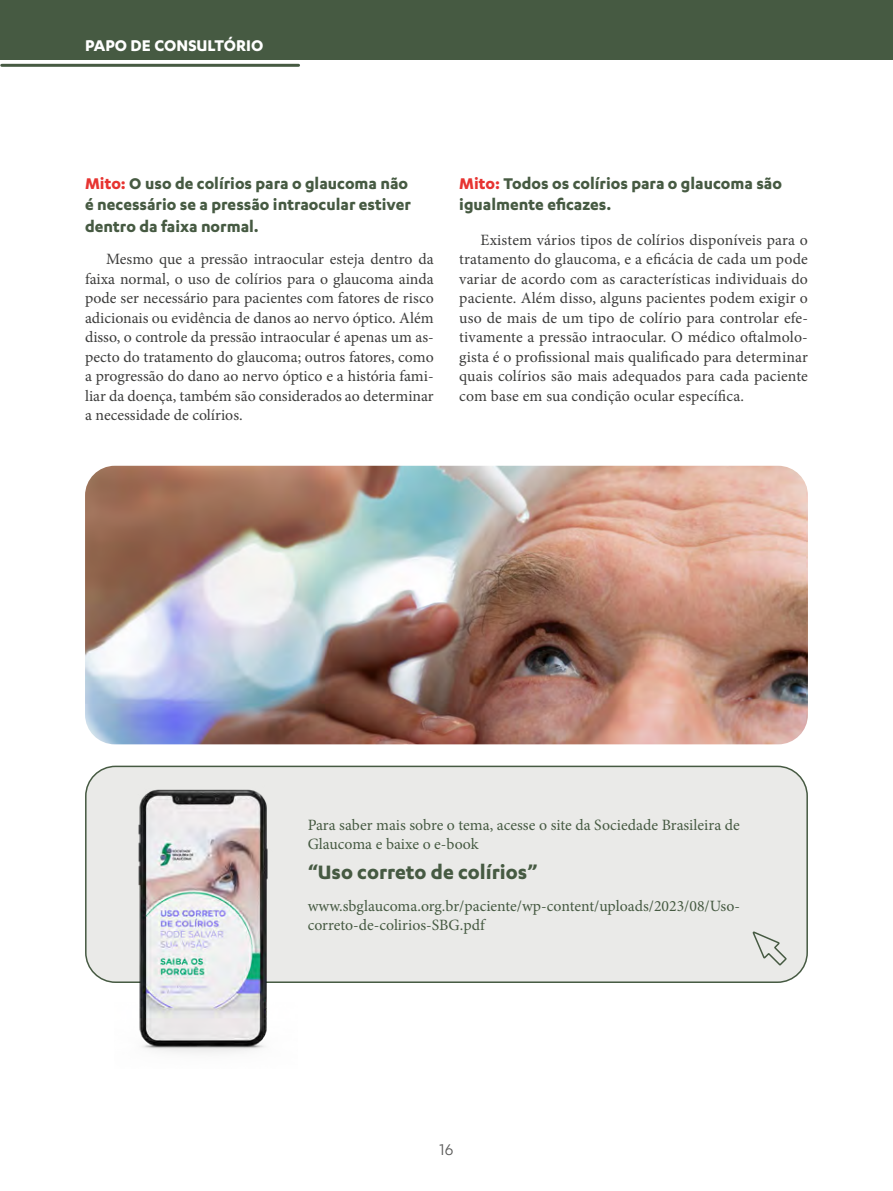
<style>
.page{position:relative;width:893px;height:1191px;background:#fff}
.page>*{position:absolute;margin:0;border:0;box-sizing:border-box;transform-origin:0 0}
.t1{font:700 22.5px "Karbon";color:#465a42}
.t2{font:700 18px/21.6px "Karbon";color:#465a42}
.t3{font:700 18px "Karbon";color:#fff}
.t4{font:18px "Karbon";color:#575756}
.t5{font:15.75px/19.5px "Minion Pro";color:#3c3c3b;text-align:justify}
.t6{font:15.75px/19.5px "Minion Pro";color:#465a42}
.s1{color:#e73431}
</style>
<div class="page">
<div style="left:0;top:0;width:893px;height:60px;background:#465a42"></div>
<hr style="left:2px;top:64px;width:297px;height:3px;background:#465a42">
<div style="left:86px;top:766px;width:721px;height:216px;background:#eaeae8;border-radius:30px"></div>
<div style="left:85px;top:765px;width:723px;height:218px;border:2px solid #465a42;border-radius:30px"></div>
<svg style="left:752px;top:931px;width:35px;height:35px"></svg>
<img style="left:115px;top:789px;width:183px;height:264px">
<img style="left:85px;top:466px;width:723px;height:278px">
<p class="t3" style="left:85px;top:35px;width:180px">PAPO DE CONSULTÓRIO</p>
<p class="t2" style="left:85px;top:172px;width:327px"><span class="s1">Mito:</span> O uso de colírios para o glaucoma não é necessário se a pressão intraocular estiver dentro da faixa normal.</p>
<p class="t5" style="left:85px;top:249px;width:350px;text-indent:21px">Mesmo que a pressão intraocular esteja dentro da faixa normal, o uso de colírios para o glaucoma ainda pode ser necessário para pacientes com fatores de risco adicionais ou evidência de danos ao nervo óptico. Além disso, o controle da pressão intraocular é apenas um as&shy;pecto do tratamento do glaucoma; outros fatores, como a progressão do dano ao nervo óptico e a história fami&shy;liar da doença, também são considerados ao determinar a necessidade de colírios.</p>
<p class="t2" style="left:459px;top:172px;width:324px"><span class="s1">Mito:</span> Todos os colírios para o glaucoma são igualmente eficazes.</p>
<p class="t5" style="left:459px;top:230px;width:350px;text-indent:21px">Existem vários tipos de colírios disponíveis para o tratamento do glaucoma, e a eficácia de cada um pode variar de acordo com as características individuais do paciente. Além disso, alguns pacientes podem exigir o uso de mais de um tipo de colírio para controlar efe&shy;tivamente a pressão intraocular. O médico oftalmolo&shy;gista é o profissional mais qualificado para determinar quais colírios são mais adequados para cada paciente com base em sua condição ocular específica.</p>
<p class="t6" style="left:308px;top:815px;width:434px">Para saber mais sobre o tema, acesse o site da Sociedade Brasileira de<br>Glaucoma e baixe o e-book</p>
<h1 class="t1" style="left:308px;top:859px;width:231px">“Uso correto de colírios”</h1>
<p class="t6" style="left:308px;top:896px;width:434px">www.sbglaucoma.org.br/paciente/wp-content/uploads/2023/08/Uso&shy;correto-de-colirios-SBG.pdf</p>
<p class="t4" style="left:439px;top:1139px;width:16px">16</p>
</div>
